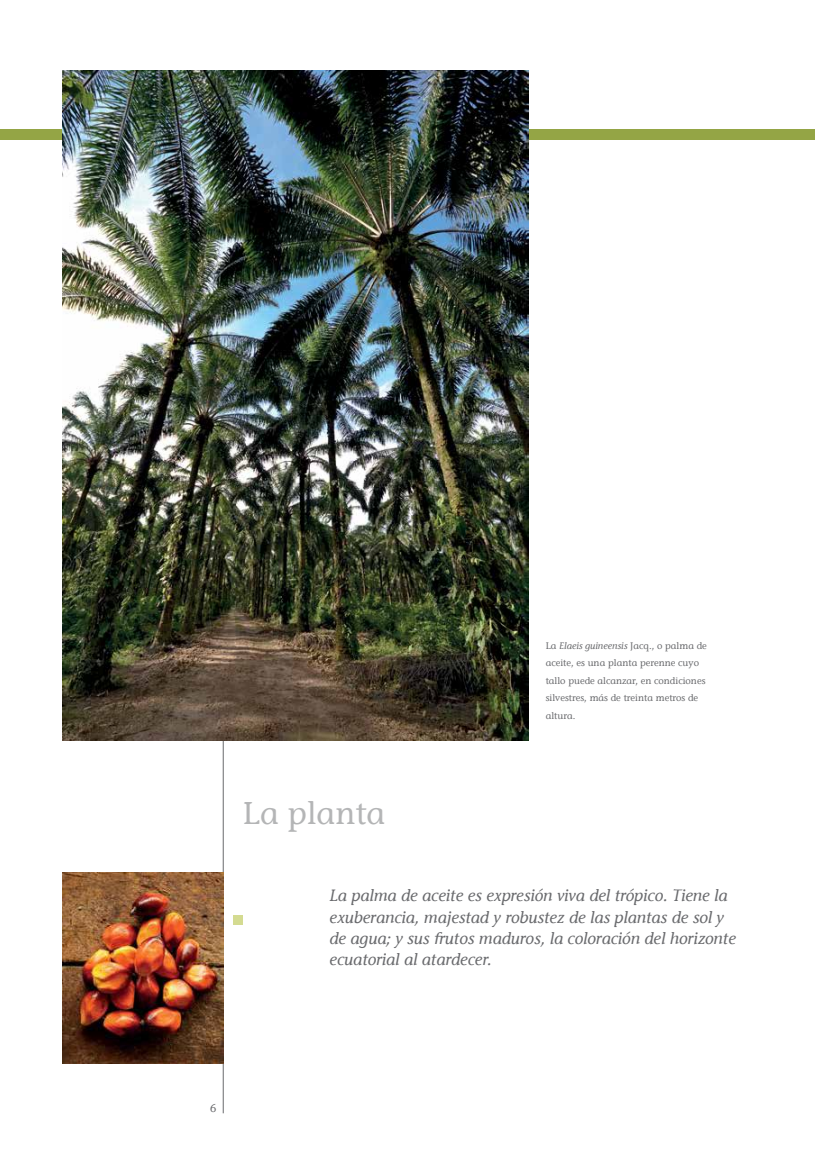
<style>
.page{position:relative;width:815px;height:1170px;background:#fff}
.page>*{position:absolute;margin:0;border:0;box-sizing:border-box;transform-origin:0 0}
.t1{font:31.25px "Stone Informal LT";color:#b4b5b6}
.t2{font:italic 16.25px/21.2px "Stone Informal LT";color:#696a6d}
.t3{font:11.25px "Stone Informal LT";color:#696a6d}
.t4{font:9.38px/17.5px "Stone Informal LT";color:#696a6d}
.s1{font-style:italic}
</style>
<div class="page">
<div style="left:0;top:129px;width:815px;height:11px;background:#94a545"></div>
<div style="left:233px;top:914px;width:9px;height:10px;background:#d4db91"></div>
<hr style="left:223px;top:160px;width:1px;height:953px;background:#696a6d">
<img style="left:62px;top:872px;width:161px;height:191px">
<img style="left:62px;top:71px;width:466px;height:669px">
<h1 class="t1" style="left:243px;top:794px;width:144px">La planta</h1>
<p class="t4" style="left:546px;top:636px;width:163px">La <span class="s1">Elaeis guineensis</span> Jacq., o palma de aceite, es una planta perenne cuyo tallo puede alcanzar, en condiciones silvestres, más de treinta metros de altura.</p>
<p class="t2" style="left:330px;top:885px;width:408px">La palma de aceite es expresión viva del trópico. Tiene la exuberancia, majestad y robustez de las plantas de sol y de agua; y sus frutos maduros, la coloración del horizonte ecuatorial al atardecer.</p>
<p class="t3" style="left:210px;top:1100px;width:8px">6</p>
</div>
